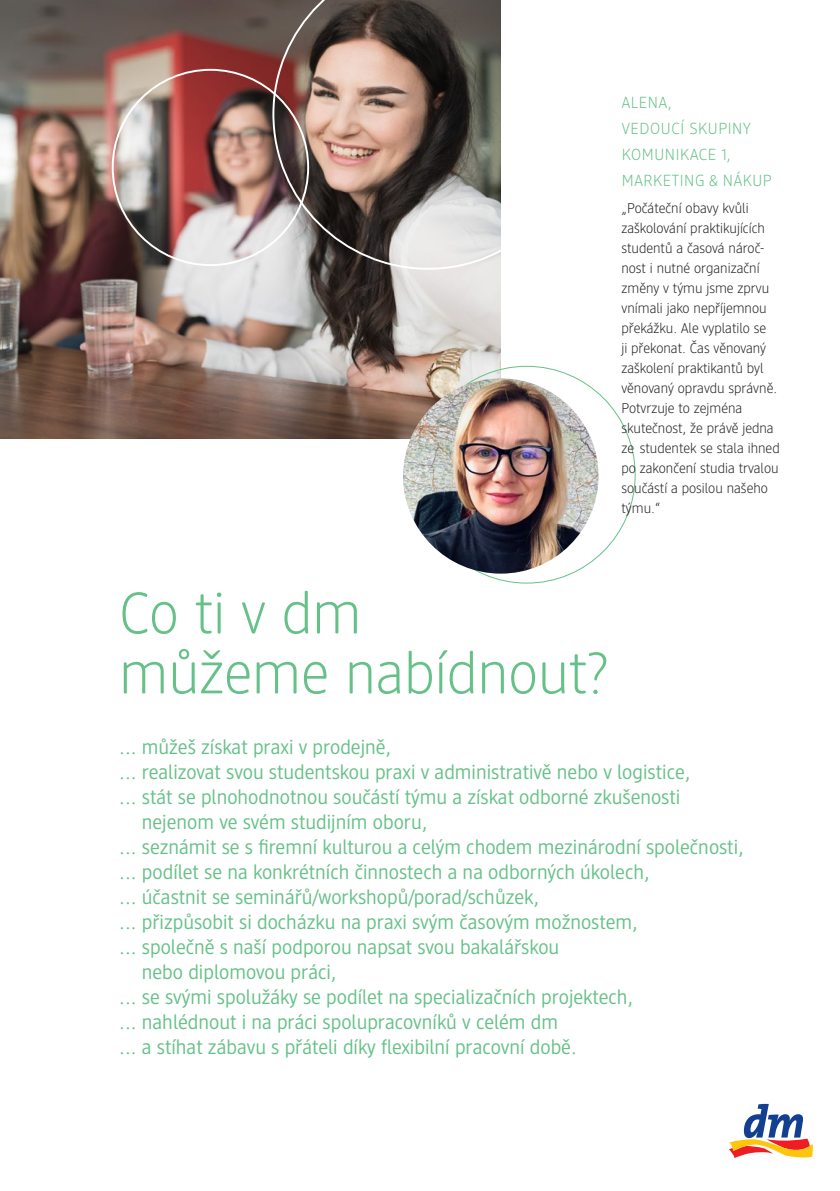
<style>
.page{position:relative;width:840px;height:1191px;background:#fff}
.page>*{position:absolute;margin:0;border:0;box-sizing:border-box;transform-origin:0 0}
.t1{font:300 58px/60px "DM Brand";color:#66c188}
.t2{font:20px "DM Brand";color:#66c188}
.t3{font:300 16px/26px "DM Brand";letter-spacing:.04em;color:#66c188}
.t4{font:300 14px/20px "DM Brand";color:#231f20}
</style>
<div class="page">
<img style="left:0;top:0;width:500px;height:438px">
<svg style="left:272px;top:0;width:229px;height:270px;background:#80726a"></svg>
<img style="left:403px;top:378px;width:195px;height:195px;border-radius:98px">
<svg style="left:729px;top:1103px;width:84px;height:55px"></svg>
<p class="t3" style="left:621px;top:89px;width:151px">ALENA,<br>VEDOUCÍ SKUPINY<br>KOMUNIKACE 1,<br>MARKETING &amp; NÁKUP</p>
<p class="t4" style="left:621px;top:198px;width:160px">„Počáteční obavy kvůli zaškolování praktikujících studentů a časová nároč&shy;nost i nutné organizační změny v týmu jsme zprvu vnímali jako nepříjemnou překážku. Ale vyplatilo se<br>ji překonat. Čas věnovaný zaškolení praktikantů byl věnovaný opravdu správně.<br>Potvrzuje to zejména skutečnost, že právě jedna ze studentek se stala ihned po zakončení studia trvalou součástí a posilou našeho týmu.“</p>
<h1 class="t1" style="left:119px;top:581px;width:490px">Co ti v dm<br>můžeme nabídnout?</h1>
<p class="t2" style="left:119px;top:734px;width:273px">... můžeš získat praxi v prodejně,</p>
<p class="t2" style="left:119px;top:759px;width:572px">... realizovat svou studentskou praxi v administrativě nebo v logistice,</p>
<p class="t2" style="left:119px;top:784px;width:562px">... stát se plnohodnotnou součástí týmu a získat odborné zkušenosti</p>
<p class="t2" style="left:142px;top:809px;width:287px">nejenom ve svém studijním oboru,</p>
<p class="t2" style="left:119px;top:834px;width:626px">... seznámit se s firemní kulturou a celým chodem mezinárodní společnosti,</p>
<p class="t2" style="left:119px;top:859px;width:532px">... podílet se na konkrétních činnostech a na odborných úkolech,</p>
<p class="t2" style="left:119px;top:884px;width:421px">... účastnit se seminářů/workshopů/porad/schůzek,</p>
<p class="t2" style="left:119px;top:909px;width:520px">... přizpůsobit si docházku na praxi svým časovým možnostem,</p>
<p class="t2" style="left:119px;top:934px;width:441px">... společně s naší podporou napsat svou bakalářskou</p>
<p class="t2" style="left:142px;top:959px;width:196px">nebo diplomovou práci,</p>
<p class="t2" style="left:119px;top:984px;width:515px">... se svými spolužáky se podílet na specializačních projektech,</p>
<p class="t2" style="left:119px;top:1009px;width:440px">... nahlédnout i na práci spolupracovníků v celém dm</p>
<p class="t2" style="left:119px;top:1034px;width:459px">... a stíhat zábavu s přáteli díky flexibilní pracovní době.</p>
</div>
